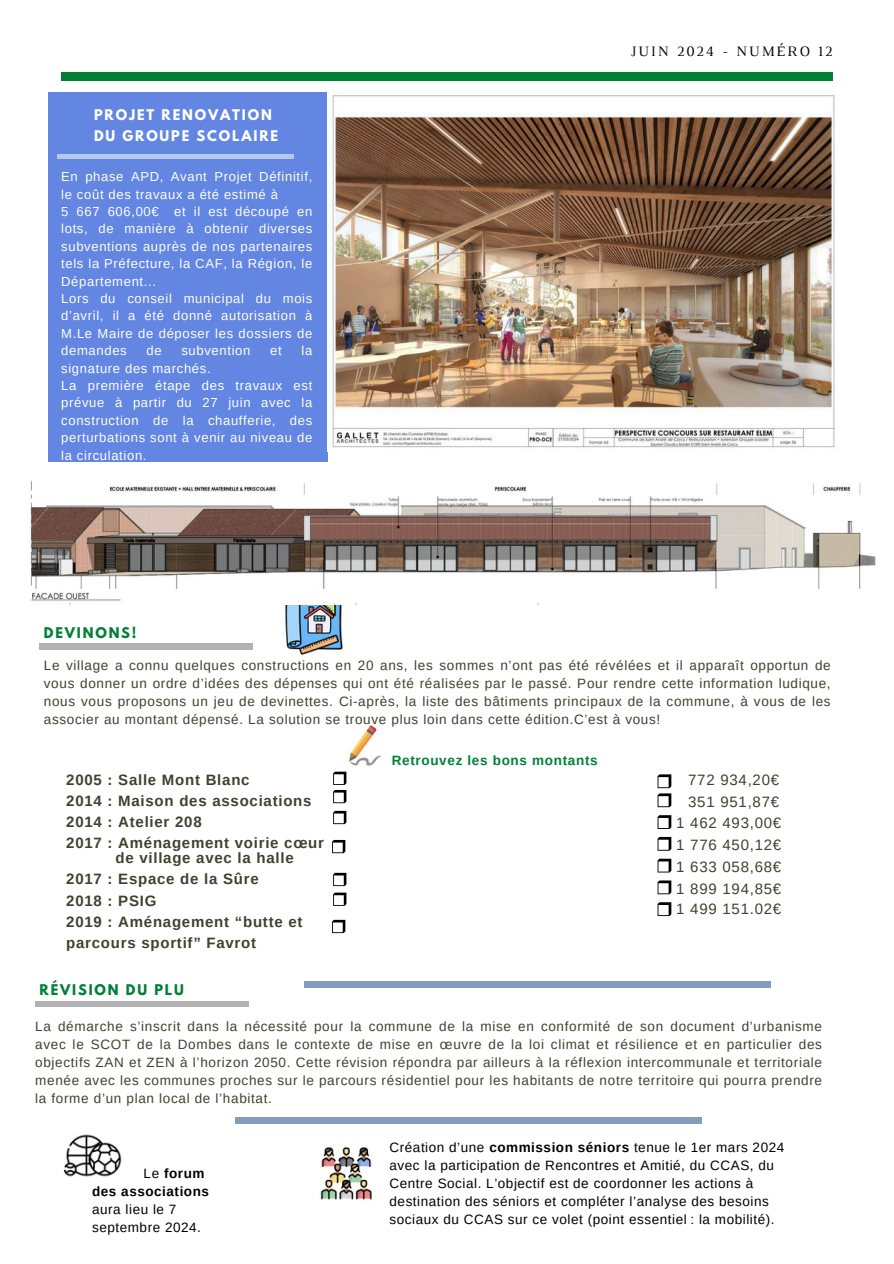
<style>
.page{position:relative;width:894px;height:1264px;background:#fff}
.page>*{position:absolute;margin:0;border:0;box-sizing:border-box;transform-origin:0 0}
.t1{font:700 15px/14.7px "Arimo";letter-spacing:.05em;color:#3e422e}
.t2{font:15px "Arimo";letter-spacing:.05em;color:#3e422e}
.t3{font:14.7px "Luthier";letter-spacing:.14em;color:#000}
.t4{font:13.5px/18px "Arimo";letter-spacing:.05em;color:#3e422e;text-align:justify}
.t5{font:13.5px/18px "Arimo";letter-spacing:.04em;color:#000}
.t6{font:700 13.5px "Arimo";letter-spacing:.05em;color:#008037}
.t7{font:13.05px/17.4px "Arimo";letter-spacing:.05em;color:#fff;text-align:justify}
.t8{font:700 13.05px/20.7px "League Spartan";letter-spacing:.14em;color:#fff}
.t9{font:700 13.05px "League Spartan";letter-spacing:.14em;color:#008037}
.s1{font-weight:700}
</style>
<div class="page">
<div style="left:61px;top:73px;width:771px;height:8px;background:#008037"></div>
<div style="left:48px;top:92px;width:280px;height:370px;background:#6286e2"></div>
<div style="left:58px;top:154px;width:235px;height:5px;background:#b6c7f1"></div>
<img style="left:64px;top:1134px;width:58px;height:43px">
<div style="left:40px;top:644px;width:212px;height:5px;background:#b3b3b3"></div>
<img style="left:285px;top:604px;width:58px;height:51px">
<img style="left:320px;top:1147px;width:52px;height:53px">
<div style="left:235px;top:1117px;width:466px;height:6px;background:#839cbf"></div>
<div style="left:35px;top:1001px;width:213px;height:5px;background:#b3b3b3"></div>
<img style="left:349px;top:725px;width:32px;height:41px">
<svg style="left:657px;top:774px;width:14px;height:33px"></svg>
<svg style="left:657px;top:815px;width:14px;height:14px"></svg>
<svg style="left:657px;top:837px;width:14px;height:13px"></svg>
<svg style="left:657px;top:858px;width:14px;height:14px"></svg>
<svg style="left:657px;top:880px;width:14px;height:14px"></svg>
<svg style="left:657px;top:902px;width:14px;height:14px"></svg>
<div style="left:304px;top:981px;width:466px;height:6px;background:#839cbf"></div>
<svg style="left:333px;top:771px;width:13px;height:32px"></svg>
<svg style="left:333px;top:810px;width:13px;height:14px"></svg>
<svg style="left:332px;top:840px;width:13px;height:13px"></svg>
<svg style="left:333px;top:872px;width:13px;height:14px"></svg>
<svg style="left:332px;top:919px;width:13px;height:14px"></svg>
<img style="left:30px;top:481px;width:846px;height:123px">
<img style="left:332px;top:95px;width:503px;height:353px">
<svg style="left:333px;top:892px;width:13px;height:13px"></svg>
<p class="t8" style="left:94px;top:106px;width:186px">PROJET RENOVATION<br>DU GROUPE SCOLAIRE</p>
<h3 class="t7" style="left:61px;top:168px;width:252px">En phase APD, Avant Projet Définitif, le coût des travaux a été estimé à</h3>
<h3 class="t7" style="left:61px;top:203px;width:252px">5 667 606,00€ et il est découpé en lots, de manière à obtenir diverses subventions auprès de nos partenaires tels la Préfecture, la CAF, la Région, le Département...</h3>
<p class="t7" style="left:61px;top:290px;width:252px">Lors du conseil municipal du mois d’avril, il a été donné autorisation à M.Le Maire de déposer les dossiers de demandes</p>
<p class="t7" style="left:146px;top:342px;width:17px">de</p>
<p class="t7" style="left:181px;top:342px;width:70px">subvention</p>
<p class="t7" style="left:270px;top:342px;width:13px">et</p>
<p class="t7" style="left:301px;top:342px;width:12px">la</p>
<p class="t7" style="left:61px;top:359px;width:151px">signature des marchés.</p>
<p class="t7" style="left:61px;top:377px;width:252px">La première étape des travaux est prévue à partir du 27 juin avec la construction de la chaufferie, des perturbations sont à venir au niveau de la circulation.</p>
<p class="t9" style="left:44px;top:626px;width:94px">DEVINONS!</p>
<h2 class="t3" style="left:630px;top:45px;width:203px">JUIN 2024 - NUMÉRO 12</h2>
<h3 class="t4" style="left:44px;top:656px;width:788px">Le village a connu quelques constructions en 20 ans, les sommes n’ont pas été révélées et il apparaît opportun de vous donner un ordre d’idées des dépenses qui ont été réalisées par le passé. Pour rendre cette information ludique, nous vous proposons un jeu de devinettes. Ci-après, la liste des bâtiments principaux de la commune, à vous de les associer au montant dépensé. La solution se trouve plus loin dans cette édition.C’est à vous!</h3>
<p class="t1" style="left:66px;top:772px;width:185px">2005 : Salle Mont Blanc</p>
<p class="t1" style="left:66px;top:793px;width:247px">2014 : Maison des associations</p>
<h5 class="t1" style="left:66px;top:814px;width:137px">2014 : Atelier 208</h5>
<p class="t1" style="left:115px;top:835px;width:210px;text-indent:-49px">2017 : Aménagement voirie cœur de village avec la halle</p>
<p class="t1" style="left:66px;top:871px;width:194px">2017 : Espace de la Sûre</p>
<p class="t1" style="left:66px;top:893px;width:92px">2018 : PSIG</p>
<h4 class="t1" style="left:66px;top:912px;width:238px;line-height:20.2px">2019 : Aménagement “butte et parcours sportif” Favrot</h4>
<p class="t6" style="left:391px;top:753px;width:207px">Retrouvez les bons montants</p>
<p class="t2" style="left:688px;top:771px;width:92px">772 934,20€</p>
<p class="t2" style="left:688px;top:793px;width:92px">351 951,87€</p>
<h3 class="t2" style="left:676px;top:814px;width:106px">1 462 493,00€</h3>
<p class="t2" style="left:676px;top:836px;width:106px">1 776 450,12€</p>
<h1 class="t2" style="left:676px;top:858px;width:106px">1 633 058,68€</h1>
<h3 class="t2" style="left:676px;top:880px;width:106px">1 899 194,85€</h3>
<p class="t2" style="left:676px;top:900px;width:106px">1 499 151.02€</p>
<h3 class="t9" style="left:39px;top:983px;width:146px">RÉVISION DU PLU</h3>
<p class="t4" style="left:35px;top:1017px;width:788px">La démarche s’inscrit dans la nécessité pour la commune de la mise en conformité de son document d’urbanisme avec le SCOT de la Dombes dans le contexte de mise en œuvre de la loi climat et résilience et en particulier des objectifs ZAN et ZEN à l’horizon 2050. Cette révision répondra par ailleurs à la réflexion intercommunale et territoriale menée avec les communes proches sur le parcours résidentiel pour les habitants de notre territoire qui pourra prendre la forme d’un plan local de l’habitat.</p>
<h5 class="t5" style="left:92px;top:1164px;width:118px;text-indent:52px">Le <span class="s1">forum des associations </span>aura lieu le 7 septembre 2024.</h5>
<p class="t5" style="left:389px;top:1137px;width:396px">Création d’une <span class="s1">commission séniors</span> tenue le 1er mars 2024 avec la participation de Rencontres et Amitié, du CCAS, du Centre Social. L’objectif est de coordonner les actions à destination des séniors et compléter l’analyse des besoins sociaux du CCAS sur ce volet (point essentiel : la mobilité).</p>
</div>
